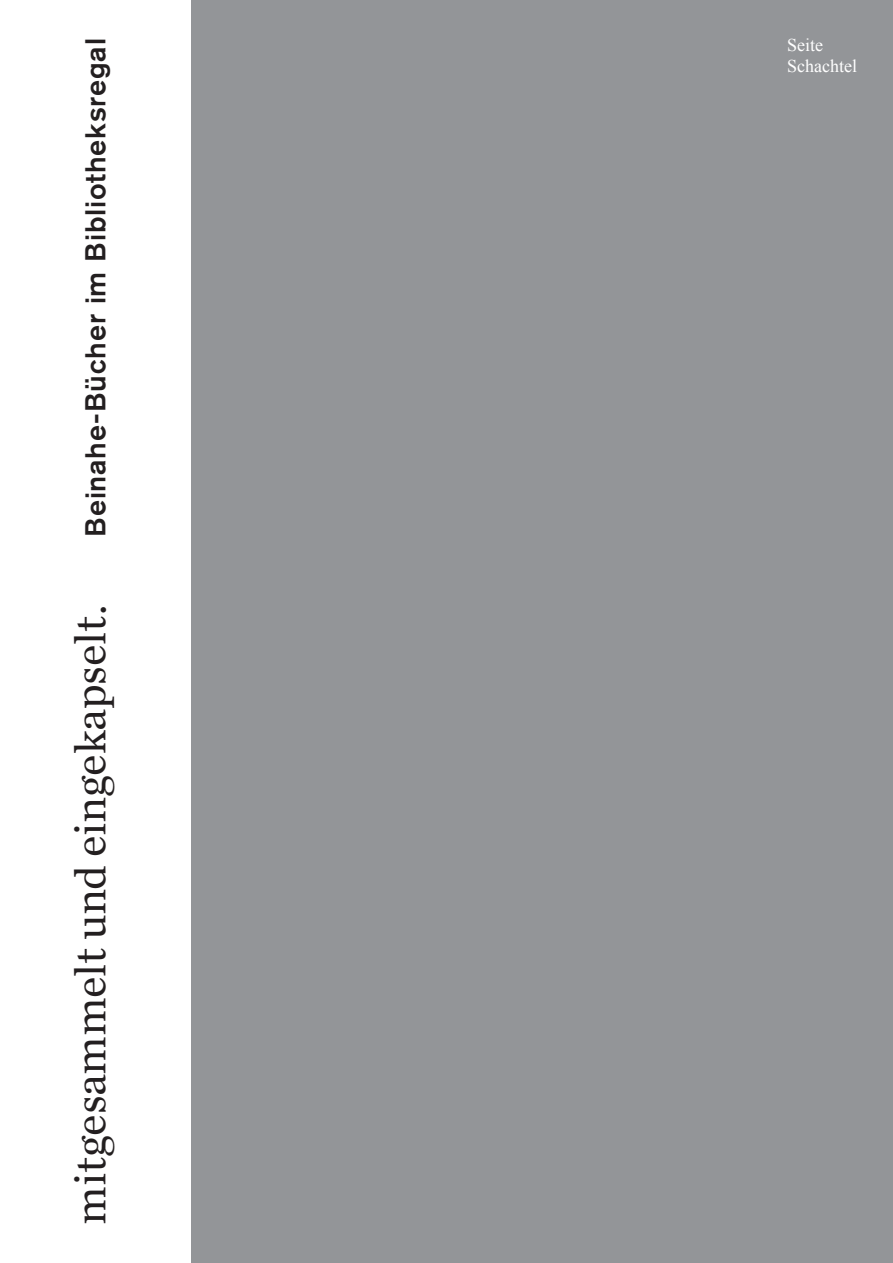
<style>
.page{position:relative;width:893px;height:1263px;background:#fff}
.page>*{position:absolute;margin:0;border:0;box-sizing:border-box;transform-origin:0 0}
.t1{font:45px "Chronicle Text G1";letter-spacing:-.005em;color:#231f20}
.t2{font:500 28.5px "Akzidenz Grotesk BQ";letter-spacing:.025em;color:#231f20}
.t3{font:18px/21.6px "Times New Roman";color:#fff}
</style>
<div class="page">
<div style="left:191px;top:0;width:702px;height:1263px;background:#939598"></div>
<p class="t2" style="left:78px;top:537px;width:500px;rotate:-90deg">Beinahe-Bücher im Bibliotheksregal</p>
<p class="t3" style="left:787px;top:34px;width:71px">Seite<br>Schachtel</p>
<h1 class="t1" style="left:56px;top:1225px;width:622px;rotate:-90deg">mitgesammelt und eingekapselt.</h1>
</div>
